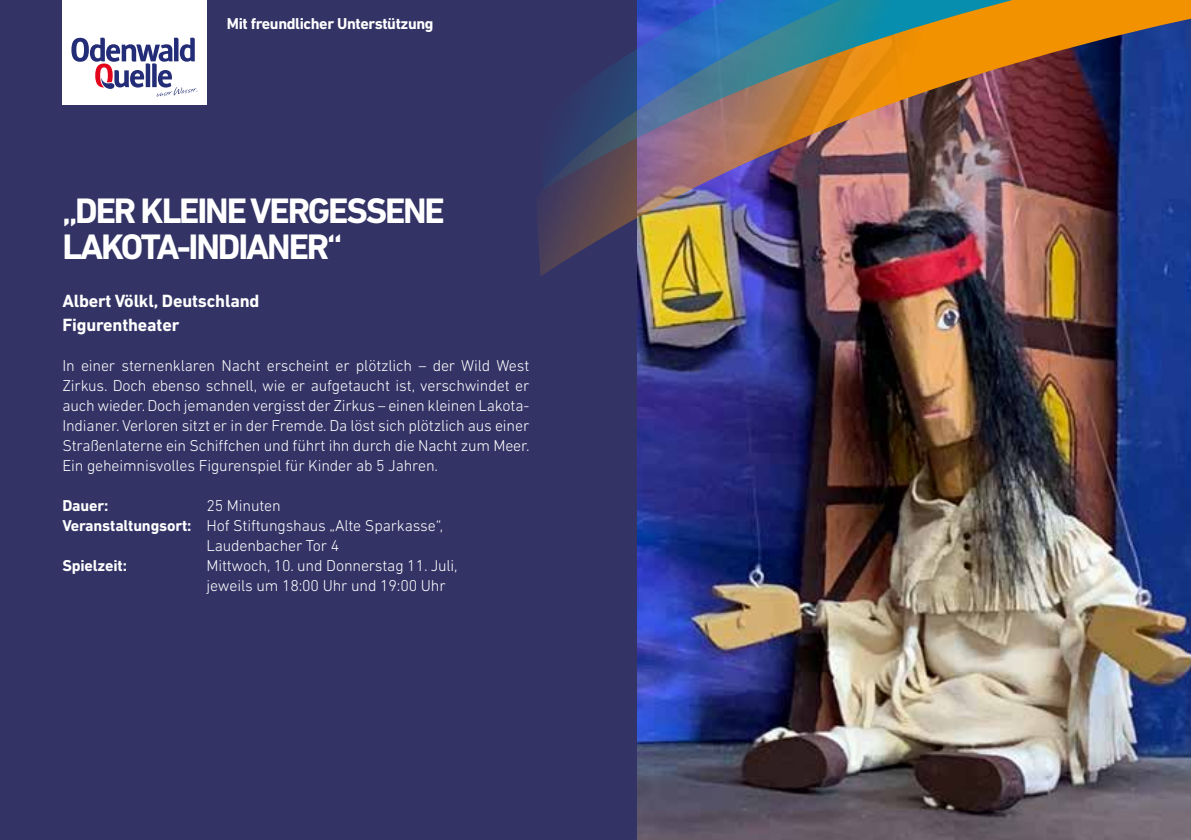
<style>
.page{position:relative;width:1191px;height:840px;background:#fff}
.page>*{position:absolute;margin:0;border:0;box-sizing:border-box;transform-origin:0 0}
.t1{font:700 36px/36px "DIN Next LT Pro";letter-spacing:-.06em;color:#fff}
.t2{font:700 18px/24px "DIN Next LT Pro";letter-spacing:-.01em;color:#fff}
.t3{font:300 16px/20px "DIN Next LT Pro";letter-spacing:-.01em;color:#fff;text-align:justify}
.t4{font:700 16px "DIN Next LT Pro";letter-spacing:-.025em;color:#fff}
.s1{font-weight:700}
</style>
<div class="page">
<div style="left:0;top:0;width:1191px;height:839px;background:#336"></div>
<img style="left:637px;top:276px;width:554px;height:563px">
<div style="left:62px;top:0;width:144px;height:105px;background:#fff"></div>
<svg style="left:71px;top:38px;width:126px;height:59px"></svg>
<img style="left:537px;top:189px;width:654px;height:87px">
<img style="left:545px;top:0;width:646px;height:189px">
<p class="t4" style="left:227px;top:14px;width:208px">Mit freundlicher Unterstützung</p>
<h1 class="t1" style="left:62px;top:192px;width:384px">„DER KLEINE VERGESSENE<br>LAKOTA-INDIANER“</h1>
<p class="t2" style="left:62px;top:288px;width:198px">Albert Völkl, Deutschland<br>Figurentheater</p>
<p class="t3" style="left:62px;top:355px;width:469px">In einer sternenklaren Nacht erscheint er plötzlich – der Wild West Zirkus. Doch ebenso schnell, wie er aufgetaucht ist, verschwindet er auch wieder. Doch jemanden vergisst der Zirkus – einen kleinen Lakota-Indianer. Verloren sitzt er in der Fremde. Da löst sich plötzlich aus einer Straßenlaterne ein Schiffchen und führt ihn durch die Nacht zum Meer.<br>Ein geheimnisvolles Figurenspiel für Kinder ab 5 Jahren.</p>
<p class="t4" style="left:62px;top:496px;width:48px">Dauer:</p>
<p class="t3" style="left:206px;top:495px;width:76px">25 Minuten</p>
<p class="t3" style="left:62px;top:515px;width:382px"><span class="s1">Veranstaltungsort:</span> Hof Stiftungshaus „Alte Sparkasse“,</p>
<p class="t3" style="left:206px;top:535px;width:134px">Laudenbacher Tor 4</p>
<p class="t4" style="left:62px;top:556px;width:66px">Spielzeit:</p>
<p class="t3" style="left:206px;top:555px;width:253px">Mittwoch, 10. und Donnerstag 11. Juli, jeweils um 18:00 Uhr und 19:00 Uhr</p>
</div>
